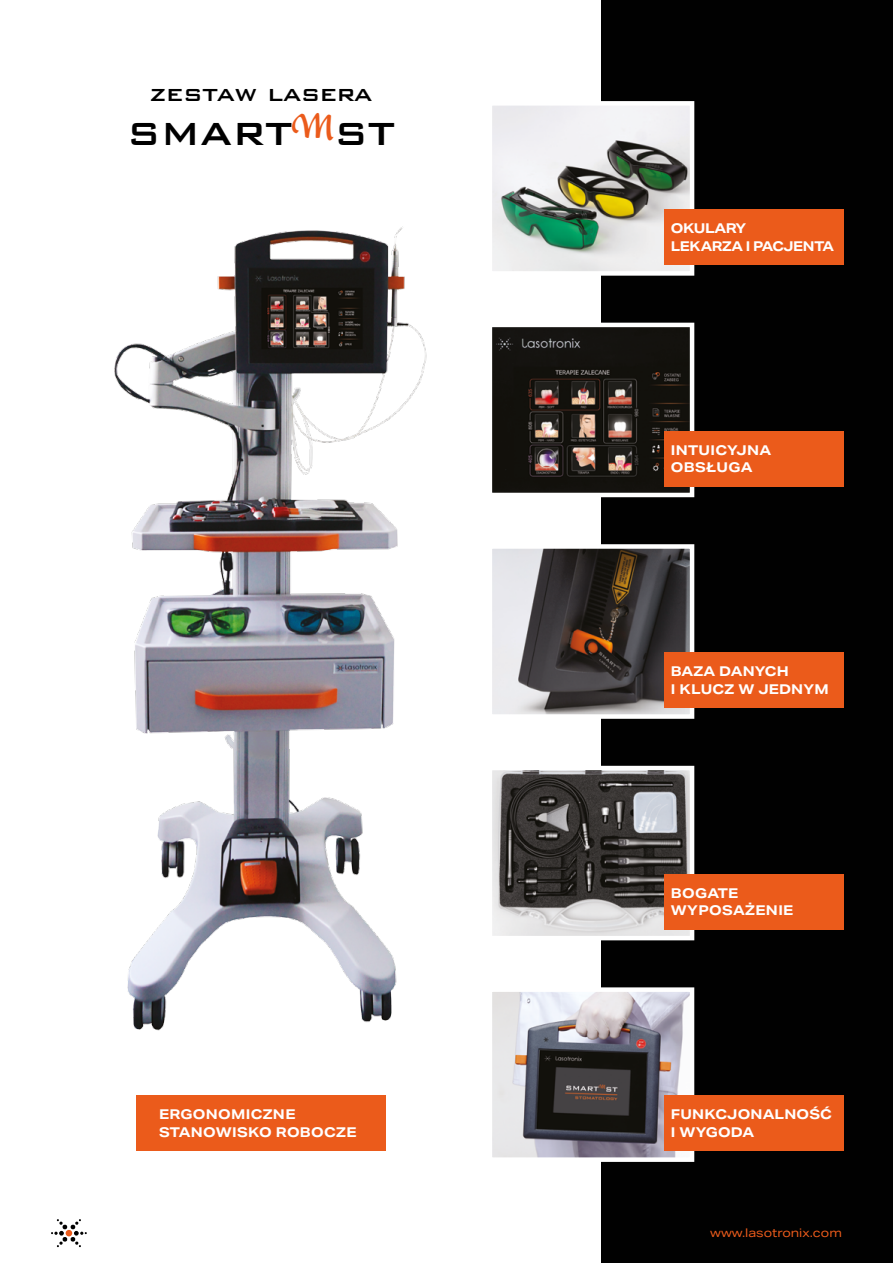
<style>
.page{position:relative;width:893px;height:1263px;background:#fff}
.page>*{position:absolute;margin:0;border:0;box-sizing:border-box;transform-origin:0 0}
.t1{font:500 42.75px "Bank Gothic BT";letter-spacing:-.01em;color:#000}
.t2{font:500 28.5px "Bank Gothic BT";letter-spacing:-.01em;color:#000}
.t3{font:700 13.5px/17.5px "Aktiv Grotesk Ex Trial";letter-spacing:.01em;color:#fff}
.t4{font:700 13.5px/17.5px "Aktiv Grotesk Ex Trial";letter-spacing:-.03em;color:#fff}
.t5{font:12px "Aktiv Grotesk Ex Trial";color:#eb5b1b}
</style>
<div class="page">
<div style="left:136px;top:1095px;width:250px;height:56px;background:#eb5b1b"></div>
<svg style="left:51px;top:1219px;width:36px;height:28px"></svg>
<div style="left:601px;top:0;width:292px;height:1263px;background:#010101"></div>
<img style="left:114px;top:226px;width:313px;height:805px">
<img style="left:493px;top:992px;width:196px;height:165px">
<div style="left:488px;top:987px;width:206px;height:175px;border:4px solid #fff"></div>
<img style="left:493px;top:771px;width:196px;height:164px">
<div style="left:488px;top:766px;width:206px;height:174px;border:4px solid #fff"></div>
<img style="left:493px;top:549px;width:196px;height:165px">
<div style="left:488px;top:544px;width:206px;height:175px;border:4px solid #fff"></div>
<img style="left:493px;top:328px;width:196px;height:164px">
<div style="left:488px;top:323px;width:206px;height:174px;border:4px solid #fff"></div>
<img style="left:493px;top:106px;width:196px;height:165px">
<div style="left:488px;top:101px;width:206px;height:175px;border:4px solid #fff"></div>
<div style="left:664px;top:1095px;width:180px;height:56px;background:#eb5b1b"></div>
<div style="left:664px;top:431px;width:180px;height:56px;background:#eb5b1b"></div>
<div style="left:664px;top:652px;width:180px;height:56px;background:#eb5b1b"></div>
<div style="left:664px;top:874px;width:180px;height:56px;background:#eb5b1b"></div>
<div style="left:664px;top:209px;width:180px;height:56px;background:#eb5b1b"></div>
<h2 class="t2" style="left:149px;top:78px;width:225px">zestaw lasera</h2>
<h1 class="t1" style="left:126px;top:110px;width:270px">SMART<sup>M</sup>ST</h1>
<p class="t3" style="left:159px;top:1106px;width:199px">ERGONOMICZNE<br>STANOWISKO ROBOCZE</p>
<p class="t4" style="left:671px;top:220px;width:165px">OKULARY<br>LEKARZA I PACJENTA</p>
<p class="t3" style="left:671px;top:441px;width:102px">INTUICYJNA<br>OBSŁUGA</p>
<p class="t3" style="left:671px;top:663px;width:159px">BAZA DANYCH<br>I KLUCZ W JEDNYM</p>
<p class="t3" style="left:671px;top:884px;width:124px">BOGATE<br>WYPOSAŻENIE</p>
<p class="t3" style="left:671px;top:1106px;width:163px">FUNKCJONALNOŚĆ<br>I WYGODA</p>
<p class="t5" style="left:710px;top:1226px;width:133px">www.lasotronix.com</p>
</div>
